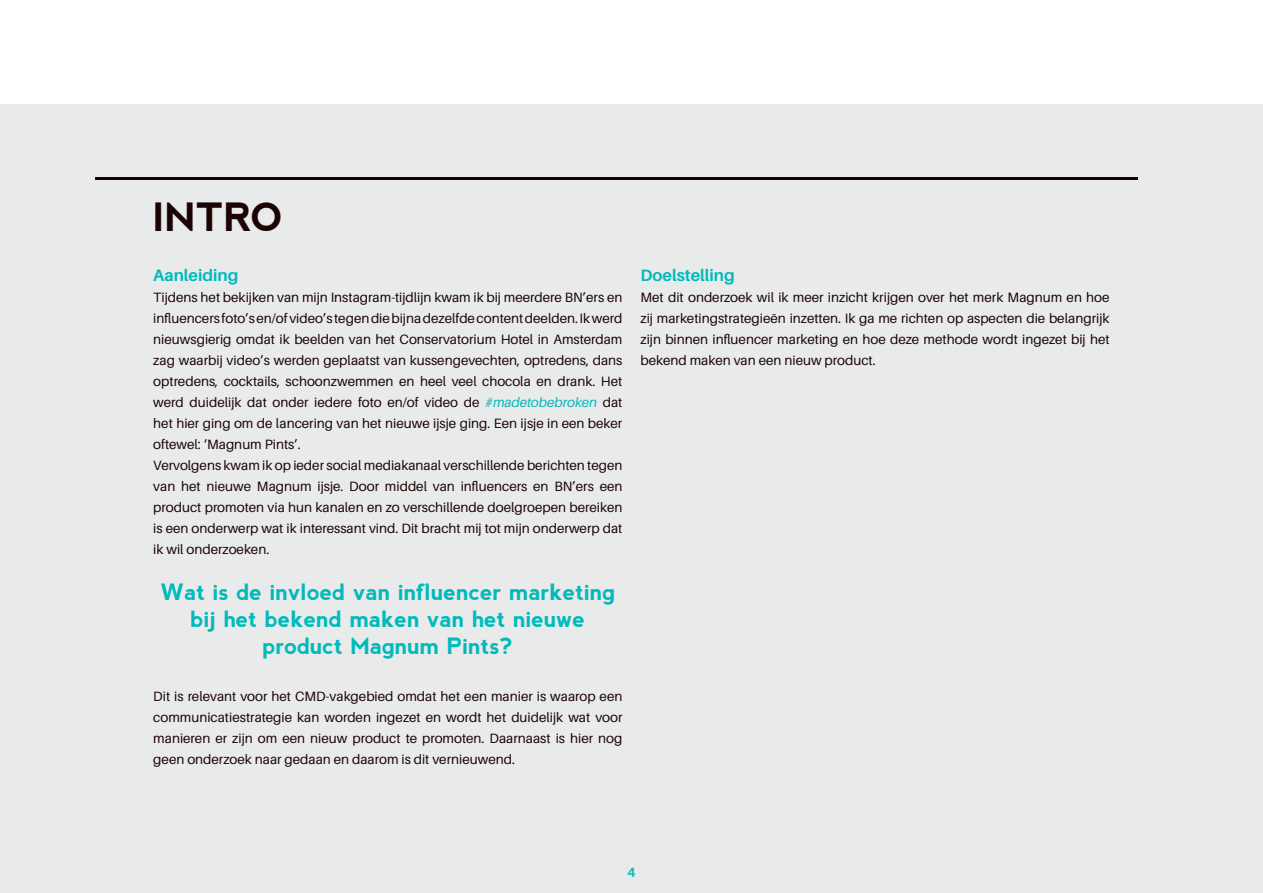
<style>
.page{position:relative;width:1263px;height:893px;background:#fff}
.page>*{position:absolute;margin:0;border:0;box-sizing:border-box;transform-origin:0 0}
.t1{font:700 39px "nevis";color:#1a0403}
.t2{font:700 22.5px/27px "nevis";color:#01babc;text-align:center}
.kopjes{font:700 16.5px "Aileron";color:#01babc}
.BROODTEKST{font:13.5px/21px "Aileron";color:#1a0403;text-align:justify}
.t3{font:700 13.5px "Aileron";color:#15bbb9}
.s1{font-style:italic;color:#01babc}
</style>
<div class="page">
<div style="left:0;top:104px;width:1263px;height:789px;background:#e9eaea"></div>
<hr style="left:95px;top:178px;width:1042px;height:2px;background:#1a0403">
<p class="t1" style="left:153px;top:195px;width:131px">INTRO</p>
<p class="kopjes" style="left:153px;top:266px;width:87px">Aanleiding</p>
<p class="BROODTEKST" style="left:153px;top:287px;width:471px">Tijdens het bekijken van mijn Instagram-tijdlijn kwam ik bij meerdere BN’ers en influencers foto’s en/of video’s tegen die bijna dezelfde content deelden. Ik werd nieuwsgierig omdat ik beelden van het Conservatorium Hotel in Amsterdam zag waarbij video’s werden geplaatst van kussengevechten, optredens, dans optredens, cocktails, schoonzwemmen en heel veel chocola en drank. Het werd duidelijk dat onder iedere foto en/of video de <span class="s1">#madetobebroken</span> dat het hier ging om de lancering van het nieuwe ijsje ging. Een ijsje in een beker oftewel: ‘Magnum Pints’.</p>
<p class="BROODTEKST" style="left:153px;top:455px;width:471px">Vervolgens kwam ik op ieder social mediakanaal verschillende berichten tegen van het nieuwe Magnum ijsje. Door middel van influencers en BN’ers een product promoten via hun kanalen en zo verschillende doelgroepen bereiken is een onderwerp wat ik interessant vind. Dit bracht mij tot mijn onderwerp dat ik wil onderzoeken.</p>
<p class="t2" style="left:161px;top:579px;width:455px">Wat is de invloed van influencer marketing bij het bekend maken van het nieuwe product Magnum Pints?</p>
<p class="BROODTEKST" style="left:153px;top:686px;width:471px">Dit is relevant voor het CMD-vakgebied omdat het een manier is waarop een communicatiestrategie kan worden ingezet en wordt het duidelijk wat voor manieren er zijn om een nieuw product te promoten. Daarnaast is hier nog geen onderzoek naar gedaan en daarom is dit vernieuwend.</p>
<p class="kopjes" style="left:640px;top:266px;width:96px">Doelstelling</p>
<p class="BROODTEKST" style="left:640px;top:287px;width:471px">Met dit onderzoek wil ik meer inzicht krijgen over het merk Magnum en hoe zij marketingstrategieën inzetten. Ik ga me richten op aspecten die belangrijk zijn binnen influencer marketing en hoe deze methode wordt ingezet bij het bekend maken van een nieuw product.</p>
<p class="t3" style="left:627px;top:865px;width:10px">4</p>
</div>
